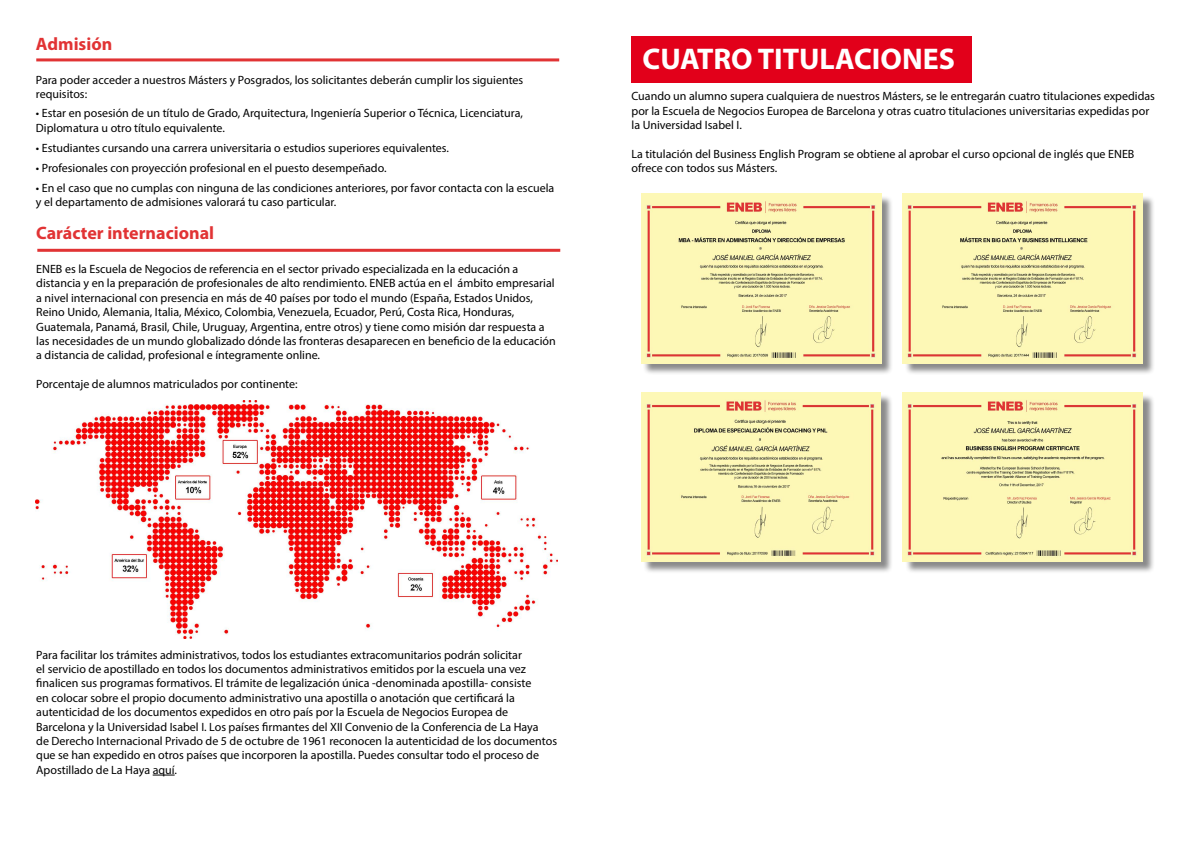
<style>
.page{position:relative;width:1191px;height:842px;background:#fff}
.page>*{position:absolute;margin:0;border:0;box-sizing:border-box;transform-origin:0 0}
.t1{font:700 30px "Myriad Pro";color:#fff}
.t2{font:700 18px "Myriad Pro";color:#e13334}
.t3{font:12px/14.4px "Myriad Pro";color:#000}
</style>
<div class="page">
<hr style="left:36px;top:58px;width:523px;height:3px;background:#e13334">
<hr style="left:37px;top:249px;width:523px;height:3px;background:#e13334">
<img style="left:35px;top:400px;width:522px;height:239px">
<svg style="left:153px;top:775px;width:22px;height:1px"></svg>
<div style="left:904px;top:394px;width:250px;height:179px;background:#000;opacity:.46"></div>
<div style="left:643px;top:195px;width:250px;height:181px;background:#000;opacity:.46"></div>
<img style="left:641px;top:194px;width:240px;height:169px">
<div style="left:631px;top:36px;width:341px;height:46px;background:#e2001a"></div>
<div style="left:643px;top:394px;width:250px;height:179px;background:#000;opacity:.46"></div>
<img style="left:642px;top:393px;width:239px;height:168px">
<img style="left:902px;top:392px;width:240px;height:169px">
<div style="left:904px;top:195px;width:251px;height:181px;background:#000;opacity:.46"></div>
<img style="left:902px;top:194px;width:240px;height:169px">
<h2 class="t2" style="left:36px;top:32px;width:78px">Admisión</h2>
<p class="t3" style="left:36px;top:72px;width:489px">Para poder acceder a nuestros Másters y Posgrados, los solicitantes deberán cumplir los siguientes requisitos:</p>
<p class="t3" style="left:36px;top:106px;width:488px">• Estar en posesión de un título de Grado, Arquitectura, Ingeniería Superior o Técnica, Licenciatura,<br>Diplomatura u otro título equivalente.</p>
<p class="t3" style="left:36px;top:140px;width:414px">• Estudiantes cursando una carrera universitaria o estudios superiores equivalentes.</p>
<p class="t3" style="left:36px;top:160px;width:352px">• Profesionales con proyección profesional en el puesto desempeñado.</p>
<p class="t3" style="left:36px;top:181px;width:520px">• En el caso que no cumplas con ninguna de las condiciones anteriores, por favor contacta con la escuela y el departamento de admisiones valorará tu caso particular.</p>
<h2 class="t2" style="left:36px;top:221px;width:179px">Carácter internacional</h2>
<p class="t3" style="left:36px;top:262px;width:521px">ENEB es la Escuela de Negocios de referencia en el sector privado especializada en la educación a distancia y en la preparación de profesionales de alto rendimiento. ENEB actúa en el ámbito empresarial a nivel internacional con presencia en más de 40 países por todo el mundo (España, Estados Unidos, Reino Unido, Alemania, Italia, México, Colombia, Venezuela, Ecuador, Perú, Costa Rica, Honduras, Guatemala, Panamá, Brasil, Chile, Uruguay, Argentina, entre otros) y tiene como misión dar respuesta a las necesidades de un mundo globalizado dónde las fronteras desaparecen en beneficio de la educación a distancia de calidad, profesional e íntegramente online.</p>
<p class="t3" style="left:36px;top:377px;width:263px">Porcentaje de alumnos matriculados por continente:</p>
<h1 class="t1" style="left:642px;top:40px;width:314px">CUATRO TITULACIONES</h1>
<p class="t3" style="left:631px;top:89px;width:525px">Cuando un alumno supera cualquiera de nuestros Másters, se le entregarán cuatro titulaciones expedidas por la Escuela de Negocios Europea de Barcelona y otras cuatro titulaciones universitarias expedidas por la Universidad Isabel I.</p>
<p class="t3" style="left:631px;top:147px;width:504px">La titulación del Business English Program se obtiene al aprobar el curso opcional de inglés que ENEB ofrece con todos sus Másters.</p>
<p class="t3" style="left:36px;top:647px;width:522px">Para facilitar los trámites administrativos, todos los estudiantes extracomunitarios podrán solicitar<br>el servicio de apostillado en todos los documentos administrativos emitidos por la escuela una vez finalicen sus programas formativos. El trámite de legalización única -denominada apostilla- consiste<br>en colocar sobre el propio documento administrativo una apostilla o anotación que certificará la autenticidad de los documentos expedidos en otro país por la Escuela de Negocios Europea de Barcelona y la Universidad Isabel I. Los países firmantes del XII Convenio de la Conferencia de La Haya<br>de Derecho Internacional Privado de 5 de octubre de 1961 reconocen la autenticidad de los documentos que se han expedido en otros países que incorporen la apostilla. Puedes consultar todo el proceso de Apostillado de La Haya aquí.</p>
</div>
